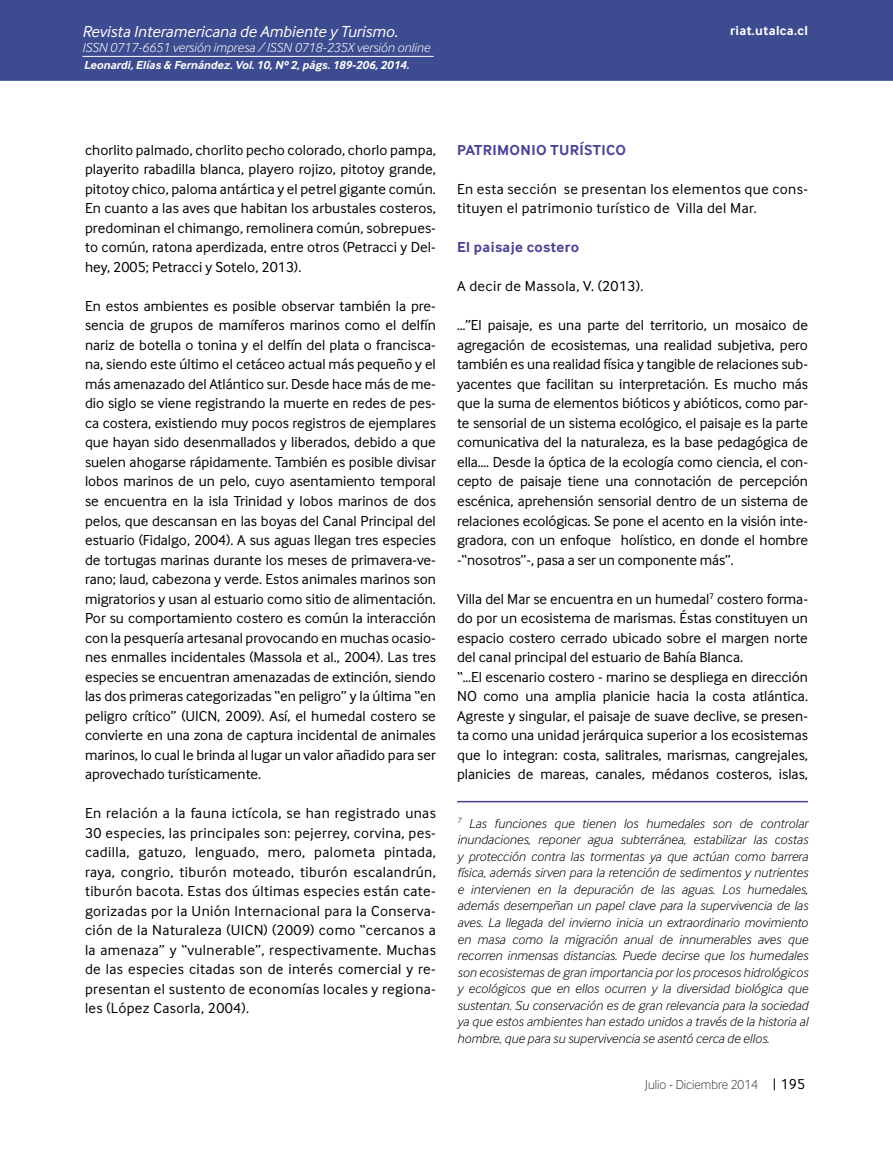
<style>
.page{position:relative;width:893px;height:1149px;background:#fff}
.page>*{position:absolute;margin:0;border:0;box-sizing:border-box;transform-origin:0 0}
.t1{font:italic 16.5px "Inter Face";color:#fff}
.t2{font:15px/19.5px "Inter Face";color:#000;text-align:justify}
.t3{font:15px/19.5px "Inter Face";letter-spacing:.025em;color:#000}
.t4{font:700 15px "Inter Face";letter-spacing:.025em;color:#484495}
.t5{font:italic 300 13.5px/16.5px "Inter Face";color:#000;text-align:justify}
.t6{font:italic 300 13.5px "Inter Face";color:#fff}
.t7{font:100 13.5px "Inter Face";color:#000}
.t8{font:700 13.5px "Inter Face";letter-spacing:.025em;color:#fff}
.t9{font:italic 700 12px "Inter Face";color:#fff}
</style>
<div class="page">
<div style="left:0;top:0;width:893px;height:81px;background:#3d4b90"></div>
<hr style="left:82px;top:56px;width:352px;height:1px;background:#fff">
<hr style="left:457px;top:800px;width:351px;height:2px;background:#484495">
<p class="t1" style="left:82px;top:22px;width:317px">Revista Interamericana de Ambiente y Turismo.</p>
<p class="t6" style="left:82px;top:39px;width:349px">ISSN 0717-6651 versión impresa / ISSN 0718-235X versión online</p>
<p class="t9" style="left:84px;top:58px;width:327px">Leonardi, Elías &amp; Fernández. Vol. 10, Nº 2, págs. 189-206, 2014.</p>
<p class="t8" style="left:730px;top:22px;width:79px">riat.utalca.cl</p>
<p class="t2" style="left:85px;top:140px;width:352px">chorlito palmado, chorlito pecho colorado, chorlo pampa, playerito rabadilla blanca, playero rojizo, pitotoy grande, pitotoy chico, paloma antártica y el petrel gigante común.<br>En cuanto a las aves que habitan los arbustales costeros, predominan el chimango, remolinera común, sobrepues&shy;to común, ratona aperdizada, entre otros (Petracci y Del&shy;hey, 2005; Petracci y Sotelo, 2013).</p>
<p class="t2" style="left:85px;top:296px;width:352px">En estos ambientes es posible observar también la pre&shy;sencia de grupos de mamíferos marinos como el delfín nariz de botella o tonina y el delfín del plata o francisca&shy;na, siendo este último el cetáceo actual más pequeño y el más amenazado del Atlántico sur. Desde hace más de me&shy;dio siglo se viene registrando la muerte en redes de pes&shy;ca costera, existiendo muy pocos registros de ejemplares que hayan sido desenmallados y liberados, debido a que suelen ahogarse rápidamente. También es posible divisar lobos marinos de un pelo, cuyo asentamiento temporal se encuentra en la isla Trinidad y lobos marinos de dos pelos, que descansan en las boyas del Canal Principal del estuario (Fidalgo, 2004). A sus aguas llegan tres especies de tortugas marinas durante los meses de primavera-ve&shy;rano; laud, cabezona y verde. Estos animales marinos son migratorios y usan al estuario como sitio de alimentación.<br>Por su comportamiento costero es común la interacción con la pesquería artesanal provocando en muchas ocasio&shy;nes enmalles incidentales (Massola et al., 2004). Las tres especies se encuentran amenazadas de extinción, siendo las dos primeras categorizadas “en peligro” y la última “en peligro crítico” (UICN, 2009). Así, el humedal costero se convierte en una zona de captura incidental de animales marinos, lo cual le brinda al lugar un valor añadido para ser aprovechado turísticamente.</p>
<p class="t2" style="left:85px;top:803px;width:352px">En relación a la fauna ictícola, se han registrado unas 30 especies, las principales son: pejerrey, corvina, pes&shy;cadilla, gatuzo, lenguado, mero, palometa pintada, raya, congrio, tiburón moteado, tiburón escalandrún, tiburón bacota. Estas dos últimas especies están cate&shy;gorizadas por la Unión Internacional para la Conserva&shy;ción de la Naturaleza (UICN) (2009) como “cercanos a la amenaza” y “vulnerable”, respectivamente. Muchas de las especies citadas son de interés comercial y re&shy;presentan el sustento de economías locales y regiona&shy;les (López Casorla, 2004).</p>
<p class="t4" style="left:457px;top:141px;width:170px">PATRIMONIO TURÍSTICO</p>
<p class="t3" style="left:457px;top:179px;width:352px">En esta sección se presentan los elementos que cons&shy;tituyen el patrimonio turístico de Villa del Mar.</p>
<p class="t4" style="left:457px;top:238px;width:123px">El paisaje costero</p>
<p class="t3" style="left:457px;top:276px;width:188px">A decir de Massola, V. (2013).</p>
<p class="t2" style="left:457px;top:315px;width:352px">…”El paisaje, es una parte del territorio, un mosaico de agregación de ecosistemas, una realidad subjetiva, pero también es una realidad física y tangible de relaciones sub&shy;yacentes que facilitan su interpretación. Es mucho más que la suma de elementos bióticos y abióticos, como par&shy;te sensorial de un sistema ecológico, el paisaje es la parte comunicativa del la naturaleza, es la base pedagógica de ella…. Desde la óptica de la ecología como ciencia, el con&shy;cepto de paisaje tiene una connotación de percepción escénica, aprehensión sensorial dentro de un sistema de relaciones ecológicas. Se pone el acento en la visión inte&shy;gradora, con un enfoque holístico, en donde el hombre -“nosotros”-, pasa a ser un componente más”.</p>
<p class="t2" style="left:457px;top:588px;width:352px;text-align:left">Villa del Mar se encuentra en un humedal<sup>7</sup> costero forma&shy;do por un ecosistema de marismas. Éstas constituyen un espacio costero cerrado ubicado sobre el margen norte del canal principal del estuario de Bahía Blanca.<br>“…El escenario costero - marino se despliega en dirección NO como una amplia planicie hacia la costa atlántica.<br>Agreste y singular, el paisaje de suave declive, se presen&shy;ta como una unidad jerárquica superior a los ecosistemas que lo integran: costa, salitrales, marismas, cangrejales, planicies de mareas, canales, médanos costeros, islas,</p>
<p class="t5" style="left:457px;top:814px;width:352px"><sup>7</sup> Las funciones que tienen los humedales son de controlar inundaciones, reponer agua subterránea, estabilizar las costas y protección contra las tormentas ya que actúan como barrera física, además sirven para la retención de sedimentos y nutrientes e intervienen en la depuración de las aguas. Los humedales, además desempeñan un papel clave para la supervivencia de las aves. La llegada del invierno inicia un extraordinario movimiento en masa como la migración anual de innumerables aves que recorren inmensas distancias. Puede decirse que los humedales son ecosistemas de gran importancia por los procesos hidrológicos y ecológicos que en ellos ocurren y la diversidad biológica que sustentan. Su conservación es de gran relevancia para la sociedad ya que estos ambientes han estado unidos a través de la historia al hombre, que para su supervivencia se asentó cerca de ellos.</p>
<p class="t7" style="left:645px;top:1076px;width:114px">Julio - Diciembre 2014</p>
<p class="t2" style="left:781px;top:1074px;width:26px">195</p>
</div>
